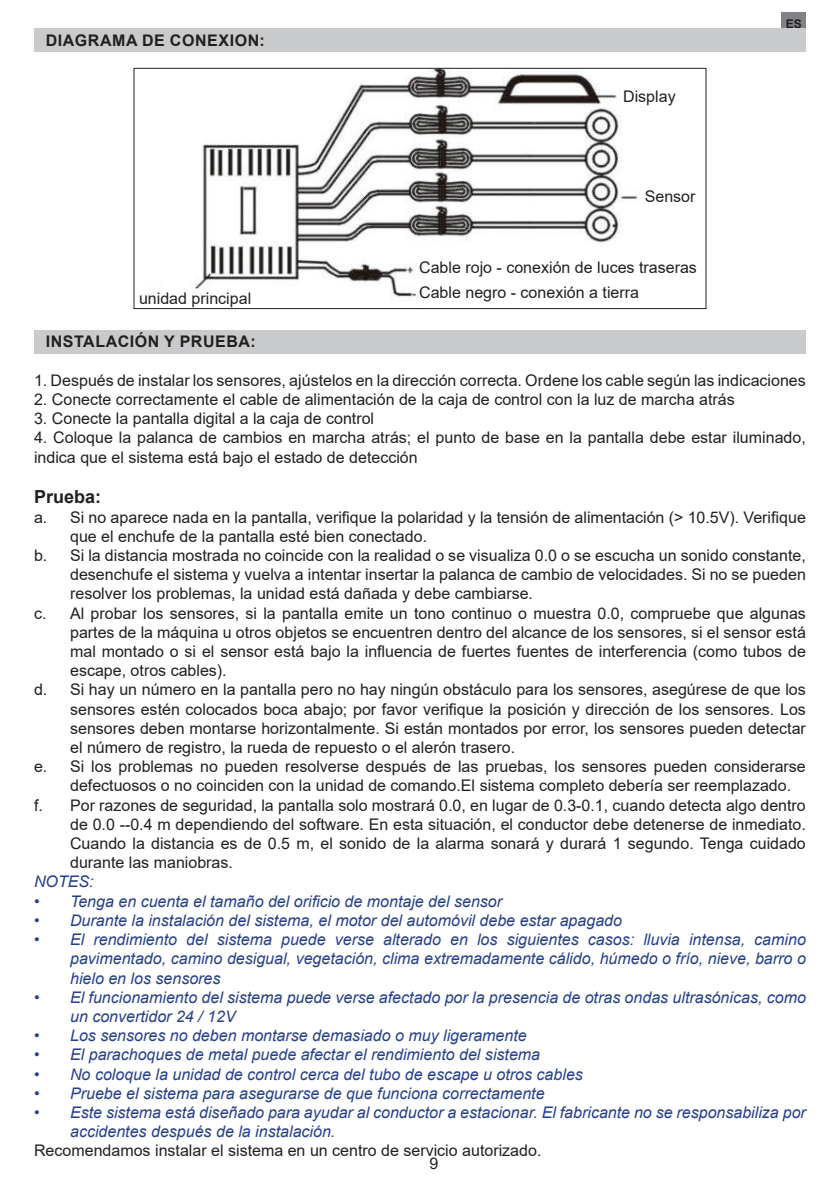
<style>
.page{position:relative;width:840px;height:1191px;background:#fff}
.page>*{position:absolute;margin:0;border:0;box-sizing:border-box;transform-origin:0 0}
.Bold{font:700 18px "Arial";color:#231f20}
.t1{font:16px/19.2px "Arial";color:#231f20;text-align:justify}
.Note{font:italic 16px/19.2px "Arial";color:#253f8e}
.UPPERCASE_TITLE{font:700 16px "Arial";letter-spacing:.035em;color:#231f20}
.t2{font:700 12px "Arial";color:#231f20}
</style>
<div class="page">
<div style="left:781px;top:12px;width:24px;height:22px;background:#808285"></div>
<div style="left:34px;top:28px;width:771px;height:24px;background:#c9cacc"></div>
<div style="left:34px;top:330px;width:771px;height:23px;background:#c9cacc"></div>
<img style="left:194px;top:70px;width:444px;height:228px">
<div style="left:134px;top:68px;width:571px;height:241px;border:1px solid #231f20"></div>
<p class="UPPERCASE_TITLE" style="left:46px;top:29px;width:220px">DIAGRAMA DE CONEXION:</p>
<p class="t1" style="left:139px;top:288px;width:114px">unidad principal</p>
<p class="t1" style="left:622px;top:87px;width:54px">Display</p>
<p class="t1" style="left:644px;top:186px;width:52px">Sensor</p>
<p class="t1" style="left:419px;top:258px;width:279px">Cable rojo - conexión de luces traseras</p>
<p class="t1" style="left:419px;top:282px;width:221px">Cable negro - conexión a tierra</p>
<p class="t2" style="left:785px;top:15px;width:18px">ES</p>
<p class="UPPERCASE_TITLE" style="left:46px;top:330px;width:211px">INSTALACIÓN Y PRUEBA:</p>
<p class="t1" style="left:34px;top:370px;width:772px">1. Después de instalar los sensores, ajústelos en la dirección correcta. Ordene los cable según las indicaciones</p>
<p class="t1" style="left:34px;top:389px;width:701px">2. Conecte correctamente el cable de alimentación de la caja de control con la luz de marcha atrás</p>
<p class="t1" style="left:34px;top:409px;width:341px">3. Conecte la pantalla digital a la caja de control</p>
<p class="t1" style="left:34px;top:428px;width:772px">4. Coloque la palanca de cambios en marcha atrás; el punto de base en la pantalla debe estar iluminado, indica que el sistema está bajo el estado de detección</p>
<p class="Bold" style="left:34px;top:484px;width:69px">Prueba:</p>
<p class="t1" style="left:70px;top:507px;width:737px;text-indent:-36px">a. Si no aparece nada en la pantalla, verifique la polaridad y la tensión de alimentación (&gt; 10.5V). Verifique que el enchufe de la pantalla esté bien conectado.</p>
<p class="t1" style="left:70px;top:545px;width:737px;text-indent:-36px">b. Si la distancia mostrada no coincide con la realidad o se visualiza 0.0 o se escucha un sonido constante, desenchufe el sistema y vuelva a intentar insertar la palanca de cambio de velocidades. Si no se pueden resolver los problemas, la unidad está dañada y debe cambiarse.</p>
<p class="t1" style="left:70px;top:603px;width:737px;text-indent:-36px">c. Al probar los sensores, si la pantalla emite un tono continuo o muestra 0.0, compruebe que algunas partes de la máquina u otros objetos se encuentren dentro del alcance de los sensores, si el sensor está mal montado o si el sensor está bajo la influencia de fuertes fuentes de interferencia (como tubos de escape, otros cables).</p>
<p class="t1" style="left:70px;top:680px;width:737px;text-indent:-36px">d. Si hay un número en la pantalla pero no hay ningún obstáculo para los sensores, asegúrese de que los sensores estén colocados boca abajo; por favor verifique la posición y dirección de los sensores. Los sensores deben montarse horizontalmente. Si están montados por error, los sensores pueden detectar el número de registro, la rueda de repuesto o el alerón trasero.</p>
<p class="t1" style="left:70px;top:757px;width:736px;text-indent:-36px">e. Si los problemas no pueden resolverse después de las pruebas, los sensores pueden considerarse defectuosos o no coinciden con la unidad de comando.El sistema completo debería ser reemplazado.</p>
<p class="t1" style="left:70px;top:795px;width:736px;text-indent:-36px">f. Por razones de seguridad, la pantalla solo mostrará 0.0, en lugar de 0.3-0.1, cuando detecta algo dentro de 0.0 --0.4 m dependiendo del software. En esta situación, el conductor debe detenerse de inmediato.<br>Cuando la distancia es de 0.5 m, el sonido de la alarma sonará y durará 1 segundo. Tenga cuidado durante las maniobras.</p>
<p class="Note" style="left:34px;top:872px;width:61px">NOTES:</p>
<p class="Note" style="left:34px;top:891px;width:469px">• Tenga en cuenta el tamaño del orificio de montaje del sensor</p>
<p class="Note" style="left:34px;top:911px;width:589px">• Durante la instalación del sistema, el motor del automóvil debe estar apagado</p>
<p class="Note" style="left:70px;top:930px;width:737px;text-align:justify;text-indent:-36px">• El rendimiento del sistema puede verse alterado en los siguientes casos: lluvia intensa, camino pavimentado, camino desigual, vegetación, clima extremadamente cálido, húmedo o frío, nieve, barro o hielo en los sensores</p>
<p class="Note" style="left:70px;top:987px;width:737px;text-indent:-36px">• El funcionamiento del sistema puede verse afectado por la presencia de otras ondas ultrasónicas, como un convertidor 24 / 12V</p>
<p class="Note" style="left:34px;top:1026px;width:494px">• Los sensores no deben montarse demasiado o muy ligeramente</p>
<p class="Note" style="left:34px;top:1045px;width:507px">• El parachoques de metal puede afectar el rendimiento del sistema</p>
<p class="Note" style="left:34px;top:1064px;width:550px">• No coloque la unidad de control cerca del tubo de escape u otros cables</p>
<p class="Note" style="left:34px;top:1083px;width:511px">• Pruebe el sistema para asegurarse de que funciona correctamente</p>
<p class="Note" style="left:70px;top:1103px;width:737px;text-indent:-36px">• Este sistema está diseñado para ayudar al conductor a estacionar. El fabricante no se responsabiliza por accidentes después de la instalación.</p>
<p class="t1" style="left:34px;top:1141px;width:508px">Recomendamos instalar el sistema en un centro de servicio autorizado.</p>
<p class="t1" style="left:429px;top:1153px;width:10px">9</p>
</div>
